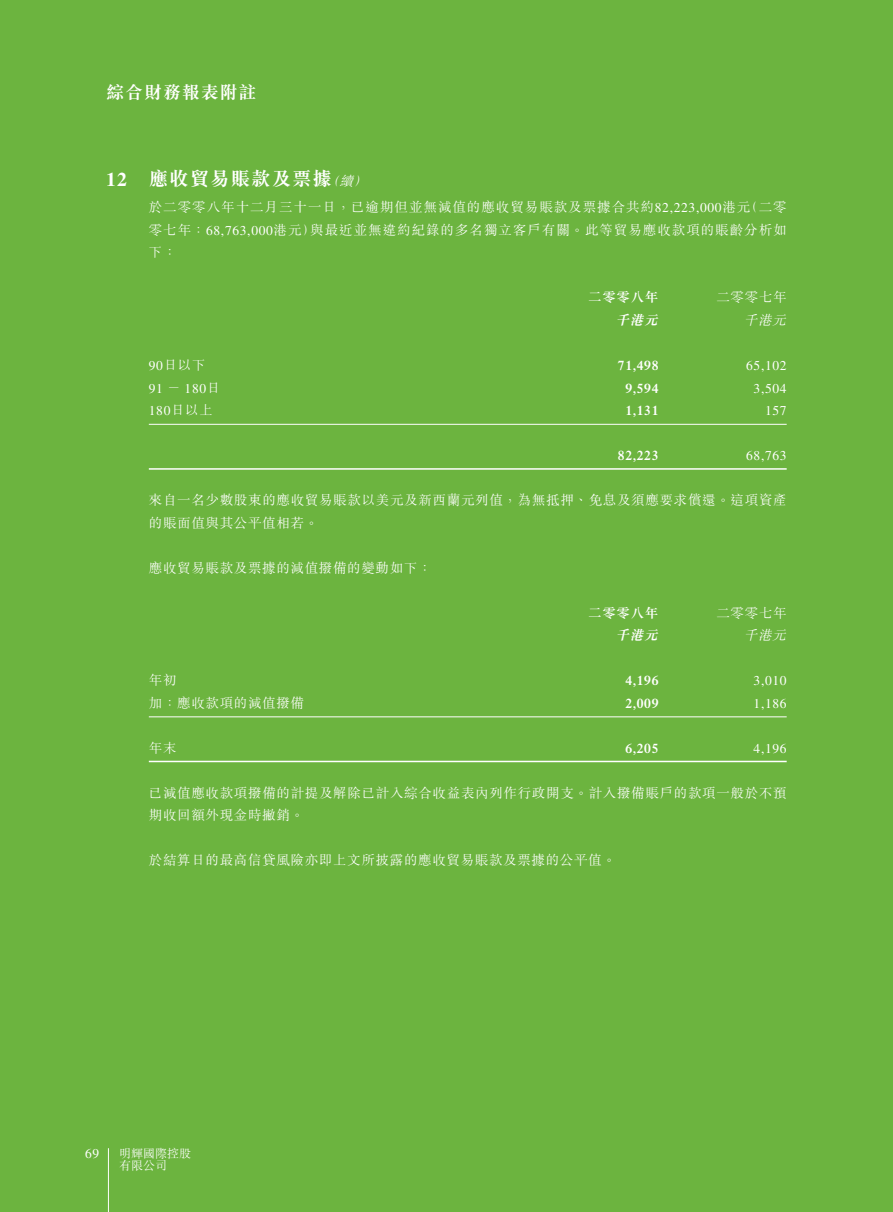
<style>
.page{position:relative;width:893px;height:1212px;background:#6cb43f}
.page>*{position:absolute;margin:0;border:0;box-sizing:border-box;transform-origin:0 0}
.t1{font:700 19.5px "M Sung HK";letter-spacing:.05em;color:#fff}
.t2{font:700 18px "M Sung HK";letter-spacing:.05em;color:#fff}
.t3{font:300 13.5px/22.5px "M Sung HK";letter-spacing:.05em;color:#fff}
.t4{font:13.5px "Times LT Std";letter-spacing:.05em;color:#fff}
.t5{font:600 13.5px "Times LT Std";letter-spacing:.05em;color:#fff}
.t6{font:700 13.5px "M Sung HK";letter-spacing:.05em;color:#fff}
.t7{font:italic 700 13.5px "M Sung HK";color:#fff}
.t8{font:italic 300 13.5px "M Sung HK";color:#fff}
.t9{font:300 12px/12px "M Sung HK";color:#fff}
.s1{font-family:"Times LT Std"}
.s2{font-weight:300;font-style:italic;font-size:13.5px}
.s3{font-family:"Times LT Std";font-weight:400}
.s4{font-family:"M Sung HK";font-weight:300}
</style>
<div class="page">
<hr style="left:108px;top:1148px;width:1px;height:64px;background:#fff">
<hr style="left:149px;top:424px;width:638px;height:1px;background:#fff">
<hr style="left:149px;top:468px;width:638px;height:2px;background:#fff">
<hr style="left:149px;top:716px;width:638px;height:1px;background:#fff">
<hr style="left:149px;top:761px;width:638px;height:1px;background:#fff">
<p class="t2" style="left:106px;top:80px;width:152px">綜合財務報表附註</p>
<p class="t1" style="left:106px;top:165px;width:267px"><span class="s1">12</span> 應收貿易賬款及票據<span class="s2">（續）</span></p>
<p class="t3" style="left:149px;top:196px;width:639px;text-align:justify">於二零零八年十二月三十一日，已逾期但並無減值的應收貿易賬款及票據合共約<span class="s3">82,223,000</span>港元（二零零七年：<span class="s3">68,763,000</span>港元）與最近並無違約紀錄的多名獨立客戶有關。此等貿易應收款項的賬齡分析如下：</p>
<p class="t6" style="left:588px;top:288px;width:72px">二零零八年</p>
<p class="t3" style="left:716px;top:286px;width:72px">二零零七年</p>
<p class="t7" style="left:616px;top:311px;width:47px">千港元</p>
<p class="t8" style="left:744px;top:310px;width:47px">千港元</p>
<p class="t3" style="left:149px;top:353px;width:58px"><span class="s3">90</span>日以下</p>
<p class="t5" style="left:618px;top:357px;width:42px">71,498</p>
<p class="t4" style="left:746px;top:358px;width:42px">65,102</p>
<p class="t4" style="left:149px;top:380px;width:73px">91 <span class="s4">－</span> 180<span class="s4">日</span></p>
<p class="t5" style="left:625px;top:380px;width:35px">9,594</p>
<p class="t4" style="left:754px;top:380px;width:35px">3,504</p>
<p class="t4" style="left:149px;top:403px;width:66px">180<span class="s4">日以上</span></p>
<p class="t5" style="left:625px;top:402px;width:35px">1,131</p>
<p class="t4" style="left:765px;top:403px;width:23px">157</p>
<p class="t5" style="left:618px;top:447px;width:42px">82,223</p>
<p class="t4" style="left:746px;top:448px;width:42px">68,763</p>
<p class="t3" style="left:149px;top:488px;width:639px">來自一名少數股東的應收貿易賬款以美元及新西蘭元列值，為無抵押、免息及須應要求償還。這項資產的賬面值與其公平值相若。</p>
<p class="t3" style="left:149px;top:556px;width:284px">應收貿易賬款及票據的減值撥備的變動如下：</p>
<p class="t6" style="left:588px;top:603px;width:72px">二零零八年</p>
<p class="t3" style="left:716px;top:601px;width:72px">二零零七年</p>
<p class="t7" style="left:616px;top:626px;width:47px">千港元</p>
<p class="t8" style="left:744px;top:625px;width:47px">千港元</p>
<p class="t3" style="left:149px;top:668px;width:29px">年初</p>
<p class="t5" style="left:625px;top:672px;width:35px">4,196</p>
<p class="t4" style="left:754px;top:673px;width:35px">3,010</p>
<p class="t3" style="left:149px;top:691px;width:157px">加：應收款項的減值撥備</p>
<p class="t5" style="left:625px;top:695px;width:35px">2,009</p>
<p class="t4" style="left:754px;top:695px;width:35px">1,186</p>
<p class="t3" style="left:149px;top:736px;width:29px">年末</p>
<p class="t5" style="left:625px;top:740px;width:35px">6,205</p>
<p class="t4" style="left:754px;top:740px;width:35px">4,196</p>
<p class="t3" style="left:149px;top:781px;width:639px">已減值應收款項撥備的計提及解除已計入綜合收益表內列作行政開支。計入撥備賬戶的款項一般於不預期收回額外現金時撇銷。</p>
<p class="t3" style="left:149px;top:848px;width:469px">於結算日的最高信貸風險亦即上文所披露的應收貿易賬款及票據的公平值。</p>
<p class="t4" style="left:85px;top:1146px;width:16px">69</p>
<p class="t9" style="left:119px;top:1147px;width:73px">明輝國際控股有限公司</p>
</div>
